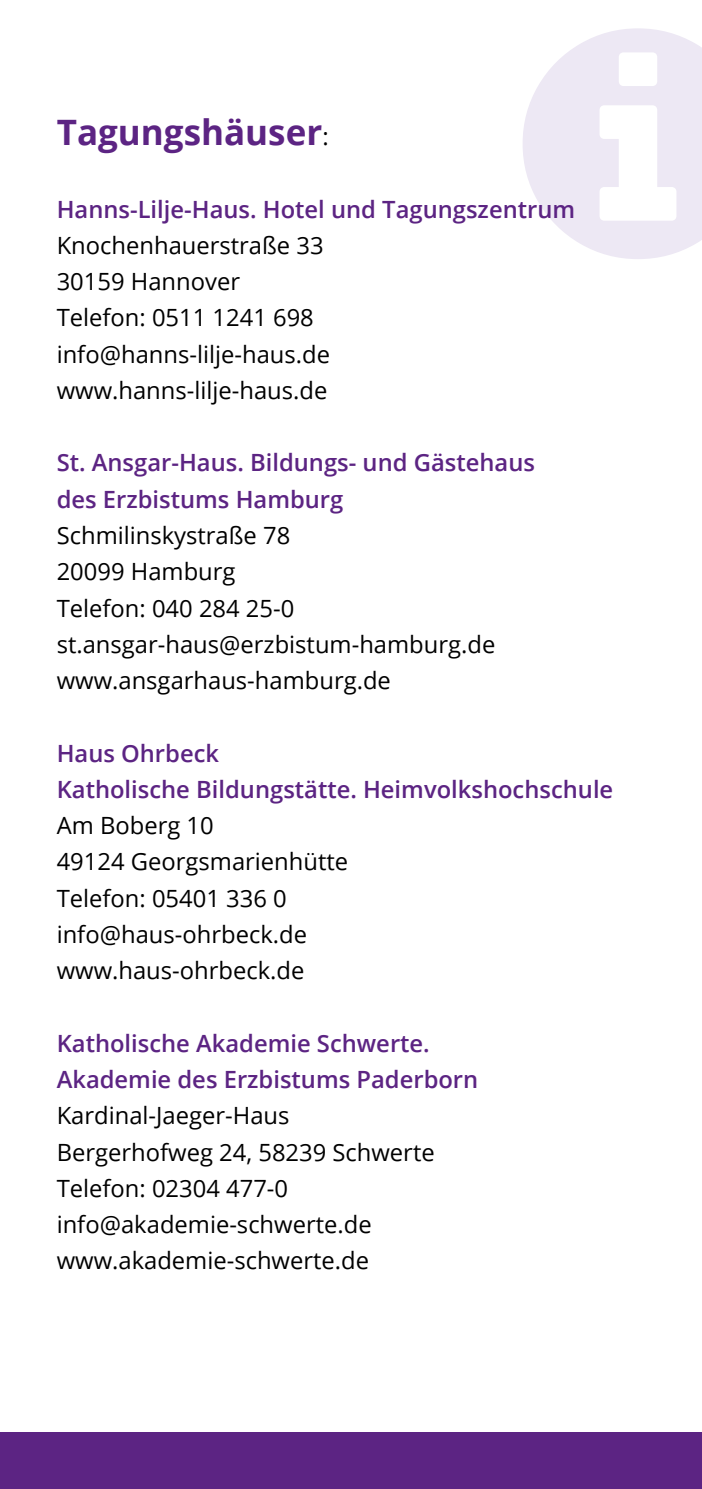
<style>
.page{position:relative;width:702px;height:1489px;background:#fff}
.page>*{position:absolute;margin:0;border:0;box-sizing:border-box;transform-origin:0 0}
.t1{font:700 35px "Open Sans";color:#5c2483}
.t2{font:23.75px/36.2px "Open Sans";color:#000}
.t3{font:600 23.75px/36.2px "Open Sans";color:#5c2483}
.s1{font-weight:400;font-size:23.75px;color:#000}
</style>
<div class="page">
<svg style="left:523px;top:28px;width:179px;height:231px"></svg>
<div style="left:0;top:1431px;width:702px;height:57px;background:#5c2483"></div>
<h1 class="t1" style="left:57px;top:108px;width:273px">Tagungshäuser<span class="s1">:</span></h1>
<p class="t3" style="left:57px;top:190px;width:520px">Hanns-Lilje-Haus. Hotel und Tagungszentrum</p>
<p class="t2" style="left:57px;top:226px;width:275px">Knochenhauerstraße 33<br>30159 Hannover<br>Telefon: 0511 1241 698 info@hanns-lilje-haus.de www.hanns-lilje-haus.de</p>
<p class="t3" style="left:57px;top:444px;width:479px">St. Ansgar-Haus. Bildungs- und Gästehaus des Erzbistums Hamburg</p>
<p class="t2" style="left:57px;top:516px;width:440px">Schmilinskystraße 78<br>20099 Hamburg<br>Telefon: 040 284 25-0 st.ansgar-haus@erzbistum-hamburg.de www.ansgarhaus-hamburg.de</p>
<p class="t3" style="left:57px;top:734px;width:558px">Haus Ohrbeck<br>Katholische Bildungstätte. Heimvolkshochschule</p>
<p class="t2" style="left:57px;top:806px;width:293px">Am Boberg 10<br>49124 Georgsmarienhütte<br>Telefon: 05401 336 0 info@haus-ohrbeck.de www.haus-ohrbeck.de</p>
<p class="t3" style="left:57px;top:1024px;width:423px">Katholische Akademie Schwerte.<br>Akademie des Erzbistums Paderborn</p>
<p class="t2" style="left:57px;top:1096px;width:379px">Kardinal-Jaeger-Haus<br>Bergerhofweg 24, 58239 Schwerte<br>Telefon: 02304 477-0 info@akademie-schwerte.de www.akademie-schwerte.de</p>
</div>
